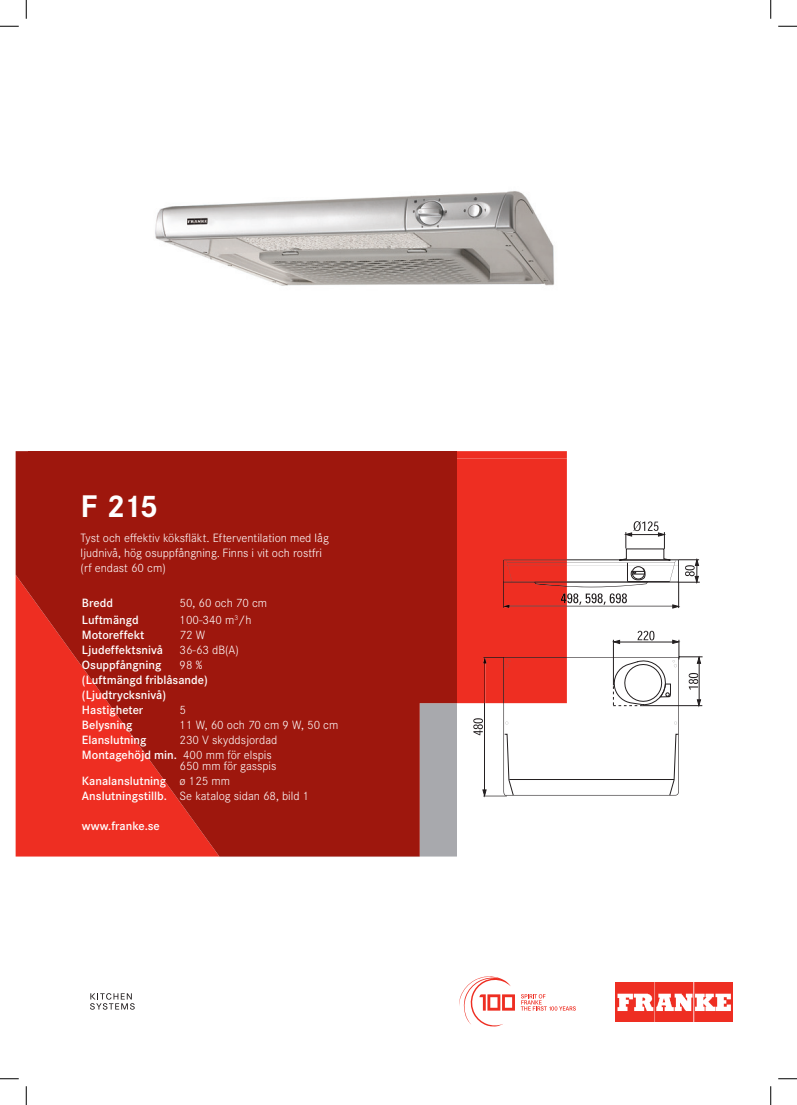
<style>
.page{position:relative;width:797px;height:1105px;background:#fff}
.page>*{position:absolute;margin:0;border:0;box-sizing:border-box;transform-origin:0 0}
.t1{font:700 32.5px "Corporate S";color:#fff}
.t2{font:300 12.5px/15px "Corporate S";color:#fff}
.t3{font:600 12.5px/15px "Corporate S";color:#fff}
.s1{font-weight:600}
</style>
<div class="page">
<img style="left:615px;top:982px;width:117px;height:39px">
<svg style="left:90px;top:993px;width:45px;height:17px"></svg>
<svg style="left:459px;top:976px;width:56px;height:50px"></svg>
<svg style="left:521px;top:994px;width:55px;height:17px"></svg>
<img style="left:155px;top:191px;width:399px;height:95px">
<svg style="left:457px;top:458px;width:245px;height:339px"></svg>
<img style="left:457px;top:451px;width:110px;height:7px">
<svg style="left:16px;top:451px;width:441px;height:405px;background:#ab1f15"></svg>
<div style="left:28px;top:451px;width:429px;height:7px;background:#9e170d"></div>
<svg style="left:0;top:25px;width:19px;height:2px"></svg>
<svg style="left:778px;top:25px;width:19px;height:2px"></svg>
<svg style="left:0;top:1078px;width:19px;height:1px"></svg>
<svg style="left:778px;top:1078px;width:19px;height:1px"></svg>
<svg style="left:25px;top:0;width:2px;height:19px"></svg>
<svg style="left:25px;top:1086px;width:2px;height:19px"></svg>
<svg style="left:770px;top:0;width:1px;height:19px"></svg>
<svg style="left:770px;top:1086px;width:1px;height:19px"></svg>
<h1 class="t1" style="left:81px;top:481px;width:79px">F 215</h1>
<p class="t2" style="left:81px;top:530px;width:250px">Tyst och effektiv köks fläkt. Ef ter ven ti la tion med låg ljudnivå, hög os upp fång ning. Finns i vit och rostfri (rf endast 60 cm)</p>
<p class="t3" style="left:82px;top:595px;width:33px">Bredd</p>
<p class="t2" style="left:179px;top:595px;width:89px">50, 60 och 70 cm</p>
<p class="t3" style="left:82px;top:611px;width:58px">Luftmängd</p>
<p class="t2" style="left:179px;top:611px;width:73px">100-340 m<sup>3</sup>/h</p>
<p class="t3" style="left:82px;top:626px;width:64px">Motoreffekt</p>
<p class="t2" style="left:179px;top:626px;width:27px">72 W</p>
<p class="t3" style="left:82px;top:641px;width:82px">Ljudeffektsnivå</p>
<p class="t2" style="left:179px;top:641px;width:61px">36-63 dB(A)</p>
<p class="t3" style="left:82px;top:656px;width:81px">Osuppfångning</p>
<p class="t2" style="left:179px;top:656px;width:24px">98 %</p>
<p class="t3" style="left:82px;top:671px;width:127px">(Luftmängd friblåsande) (Ljudtrycksnivå)<br>Hastigheter</p>
<p class="t2" style="left:179px;top:701px;width:8px">5</p>
<p class="t3" style="left:82px;top:716px;width:52px">Belysning</p>
<p class="t2" style="left:179px;top:716px;width:160px">11 W, 60 och 70 cm 9 W, 50 cm</p>
<p class="t3" style="left:82px;top:731px;width:66px">Elanslutning</p>
<p class="t2" style="left:82px;top:731px;width:197px;text-indent:98px">230 V skyddsjordad<br><span class="s1">Montagehöjd min.</span> 400 mm för elspis</p>
<p class="t2" style="left:82px;top:757px;width:229px;text-indent:98px">650 mm för gasspis<br><span class="s1">Kanalanslutning</span> ø 125 mm<br><span class="s1">Anslutningstillb.</span> Se katalog sidan 68, bild 1</p>
<p class="t3" style="left:82px;top:817px;width:79px">www.franke.se</p>
</div>
